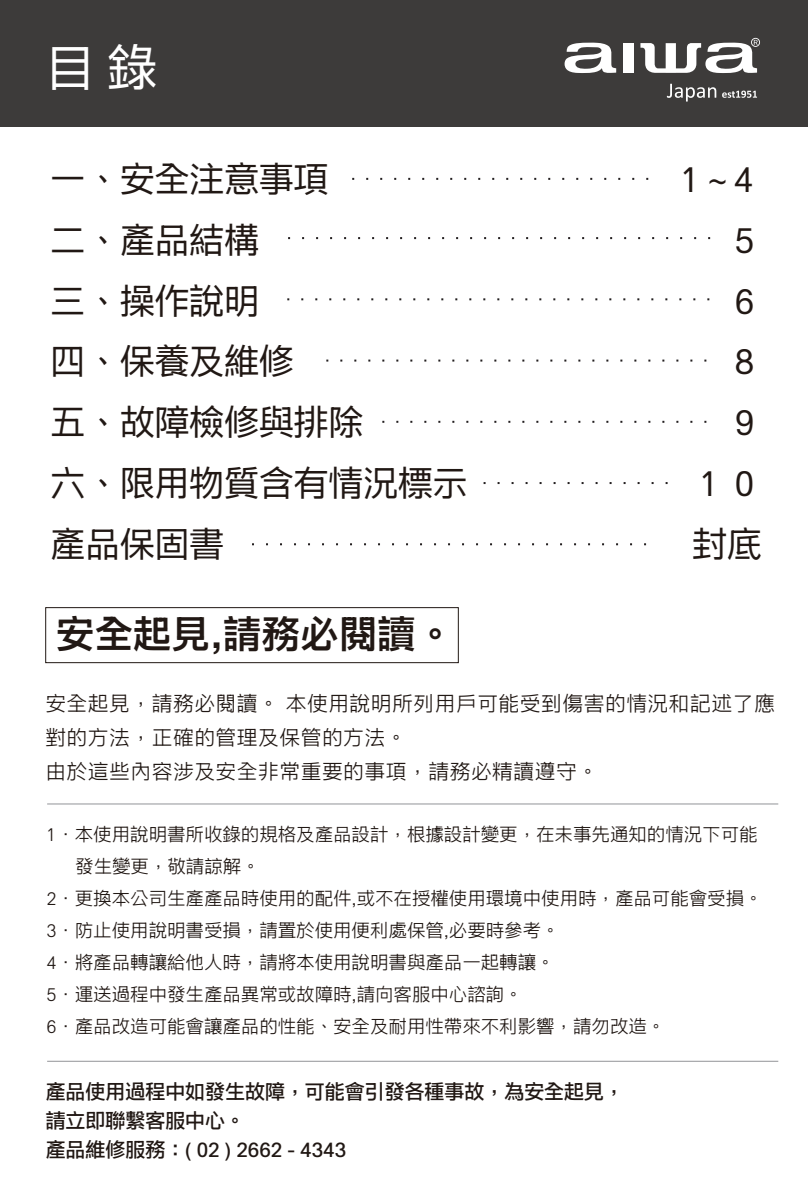
<style>
.page{position:relative;width:808px;height:1191px;background:#fff}
.page>*{position:absolute;margin:0;border:0;box-sizing:border-box;transform-origin:0 0}
.t1{font:49.2px "ARVFJX Hei B5 Wr W";color:#fff}
.t2{font:37.6px "ARVFJX Hei B5 Wr W";letter-spacing:.025em;color:#211814}
.t3{font:34.8px/60.8px "ARVFJX Hei B5 Wr W";color:#211814}
.t4{font:20.2px/34px "ARVFJX Hei B5 Wr W";letter-spacing:.05em;color:#211814}
.t5{font:20px/29px "ARVFJX Hei B5 Wr W";color:#211814}
.t6{font:18px/32px "ARVFJX Hei B5 Wr W";letter-spacing:.025em;color:#211814}
</style>
<div class="page">
<div style="left:0;top:0;width:808px;height:126px;background:#3d3b3a"></div>
<svg style="left:667px;top:84px;width:49px;height:18px"></svg>
<svg style="left:722px;top:91px;width:35px;height:7px"></svg>
<svg style="left:564px;top:42px;width:52px;height:31px"></svg>
<div style="left:623px;top:43px;width:10px;height:30px;background:#fff"></div>
<svg style="left:640px;top:38px;width:120px;height:35px"></svg>
<div style="left:45px;top:607px;width:414px;height:56px;border:1px solid #211814"></div>
<hr style="left:47px;top:803px;width:731px;height:1px;background:#929397">
<hr style="left:47px;top:1061px;width:731px;height:1px;background:#929397">
<svg style="left:352px;top:178px;width:297px;height:2px"></svg>
<svg style="left:288px;top:237px;width:422px;height:2px"></svg>
<svg style="left:287px;top:298px;width:423px;height:2px"></svg>
<svg style="left:326px;top:359px;width:381px;height:2px"></svg>
<svg style="left:382px;top:421px;width:325px;height:2px"></svg>
<svg style="left:252px;top:543px;width:395px;height:2px"></svg>
<svg style="left:484px;top:482px;width:184px;height:2px"></svg>
<h1 class="t1" style="left:46px;top:40px;width:113px">目 錄</h1>
<h3 class="t3" style="left:51px;top:150px;width:418px">一、安全注意事項<br>二、產品結構<br>三、操作說明<br>四、保養及維修<br>五、故障檢修與排除<br>六、限用物質含有情況標示產品保固書</h3>
<h3 class="t3" style="left:673px;top:150px;width:90px;text-align:right">１~４<br>５<br>６<br>８<br>９<br>１０封底</h3>
<h2 class="t2" style="left:56px;top:614px;width:399px">安全起見,請務必閱讀。</h2>
<p class="t4" style="left:46px;top:687px;width:730px">安全起見，請務必閱讀。 本使用說明所列用戶可能受到傷害的情況和記述了應對的方法，正確的管理及保管的方法。<br>由於這些內容涉及安全非常重要的事項，請務必精讀遵守。</p>
<p class="t6" style="left:47px;top:818px;width:717px">1．本使用說明書所收錄的規格及產品設計，根據設計變更，在未事先通知的情況下可能　 發生變更，敬請諒解。<br>2．更換本公司生產產品時使用的配件,或不在授權使用環境中使用時，產品可能會受損。3．防止使用說明書受損，請置於使用便利處保管,必要時參考。<br>4．將產品轉讓給他人時，請將本使用說明書與產品一起轉讓。<br>5．運送過程中發生產品異常或故障時,請向客服中心諮詢。<br>6．產品改造可能會讓產品的性能、安全及耐用性帶來不利影響，請勿改造。</p>
<p class="t5" style="left:46px;top:1077px;width:580px">產品使用過程中如發生故障，可能會引發各種事故，為安全起見，請立即聯繫客服中心。<br>產品維修服務：( 02 ) 2662 - 4343</p>
</div>
